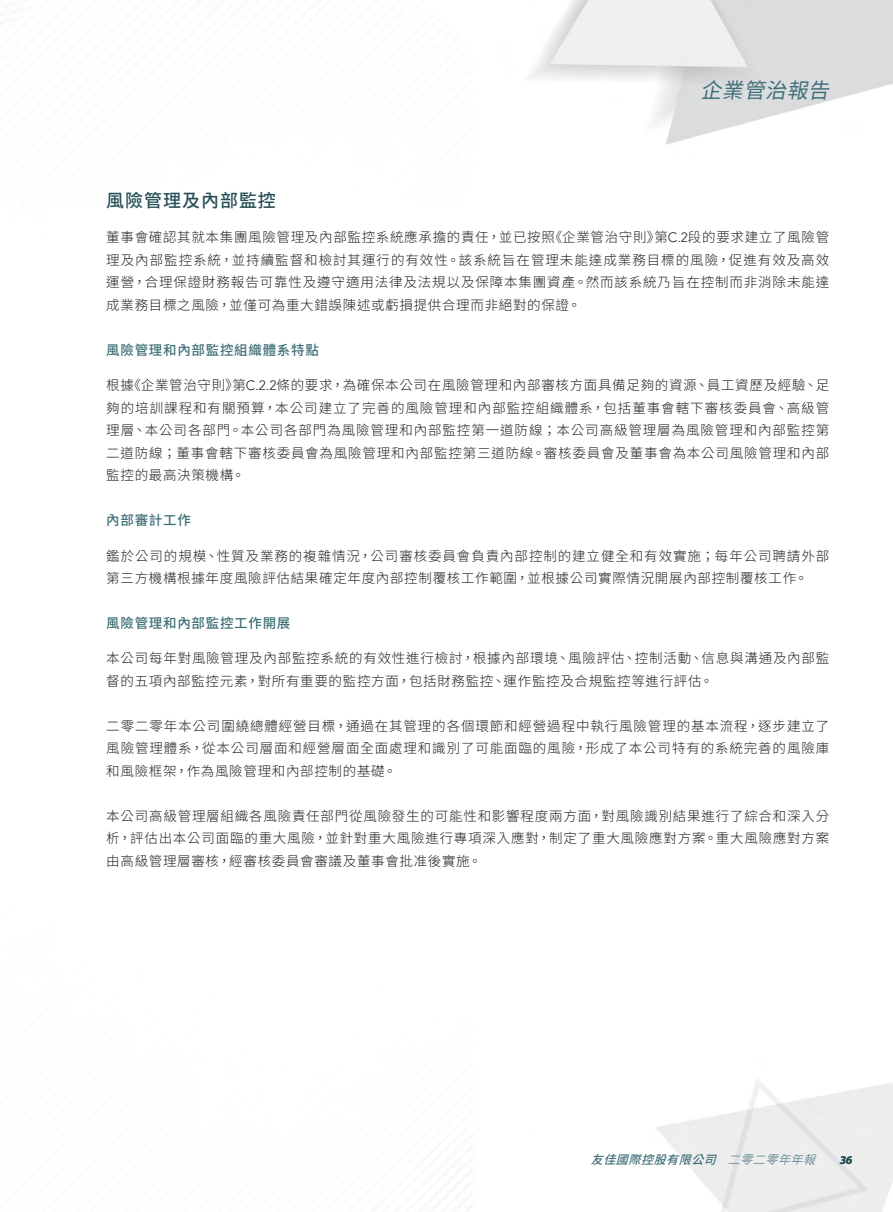
<style>
.page{position:relative;width:893px;height:1212px;background:#fff}
.page>*{position:absolute;margin:0;border:0;box-sizing:border-box;transform-origin:0 0}
.t1{font:italic 21px "Source Han Sans TC";color:#3f6f77}
.Heading_1{font:500 18px "Source Han Sans TC";letter-spacing:.055em;color:#275057}
.Body_Text{font:300 13.5px/22.5px "Source Han Sans TC";letter-spacing:.06em;color:#231f20}
.Heading_2{font:500 13.5px "Source Han Sans TC";letter-spacing:.055em;color:#3f6f77}
.t2{font:italic 500 12px "Source Han Sans TC";color:#3f6f77}
.t3{font:italic 700 12px "Myriad Pro";color:#275057}
.s1{font-family:"Avenir LT Std"}
.s2{font-weight:300}
</style>
<div class="page">
<img style="left:0;top:0;width:893px;height:1212px">
<p class="Heading_1" style="left:106px;top:190px;width:171px">風險管理及內部監控</p>
<h1 class="t1" style="left:700px;top:78px;width:141px">企業管治報告</h1>
<p class="Body_Text" style="left:106px;top:227px;width:724px">董事會確認其就本集團風險管理及內部監控系統應承擔的責任，並已按照<br>理及內部監控系統，並持續監督和檢討其運行的有效性。該系統旨在管理未能達成業務目標的風險，促進有效及高效運營，合理保證財務報告可靠性及遵守適用法律及法規以及保障本集團資產。然而該系統乃旨在控制而非消除未能達成業務目標之風險，並僅可為重大錯誤陳述或虧損提供合理而非絕對的保證。</p>
<p class="Heading_2" style="left:106px;top:342px;width:214px">風險管理和內部監控組織體系特點</p>
<p class="Body_Text" style="left:232px;top:374px;width:598px">第<span class="s1">C.2.2</span>條的要求，為確保本公司在風險管理和內部審核方面具備足夠的資源、員工資歷及經驗、足</p>
<p class="Body_Text" style="left:549px;top:227px;width:113px">《企業管治守則》</p>
<p class="Body_Text" style="left:654px;top:227px;width:176px">第<span class="s1">C.2</span>段的要求建立了風險管</p>
<p class="Body_Text" style="left:128px;top:374px;width:113px">《企業管治守則》</p>
<p class="Body_Text" style="left:106px;top:374px;width:724px">根據<br>夠的培訓課程和有關預算，本公司建立了完善的風險管理和內部監控組織體系，包括董事會轄下審核委員會、高級管理層、本公司各部門。本公司各部門為風險管理和內部監控第一道防線；本公司高級管理層為風險管理和內部監控第二道防線；董事會轄下審核委員會為風險管理和內部監控第三道防線。審核委員會及董事會為本公司風險管理和內部監控的最高決策機構。</p>
<p class="Heading_2" style="left:106px;top:513px;width:86px">內部審計工作</p>
<p class="Body_Text" style="left:106px;top:545px;width:724px">鑑於公司的規模、性質及業務的複雜情況，公司審核委員會負責內部控制的建立健全和有效實施；每年公司聘請外部第三方機構根據年度風險評估結果確定年度內部控制覆核工作範圍，並根據公司實際情況開展內部控制覆核工作。</p>
<p class="Heading_2" style="left:106px;top:615px;width:186px">風險管理和內部監控工作開展</p>
<p class="Body_Text" style="left:106px;top:647px;width:725px">本公司每年對風險管理及內部監控系統的有效性進行檢討，根據內部環境、風險評估、控制活動、信息與溝通及內部監督的五項內部監控元素，對所有重要的監控方面，包括財務監控、運作監控及合規監控等進行評估。</p>
<p class="Body_Text" style="left:106px;top:715px;width:724px;text-align:justify">二零二零年本公司圍繞總體經營目標，通過在其管理的各個環節和經營過程中執行風險管理的基本流程，逐步建立了風險管理體系，從本公司層面和經營層面全面處理和識別了可能面臨的風險，形成了本公司特有的系統完善的風險庫和風險框架，作為風險管理和內部控制的基礎。</p>
<p class="Body_Text" style="left:106px;top:805px;width:725px;text-align:justify">本公司高級管理層組織各風險責任部門從風險發生的可能性和影響程度兩方面，對風險識別結果進行了綜合和深入分析，評估出本公司面臨的重大風險，並針對重大風險進行專項深入應對，制定了重大風險應對方案。重大風險應對方案由高級管理層審核，經審核委員會審議及董事會批准後實施。</p>
<p class="t2" style="left:591px;top:1153px;width:235px">友佳國際控股有限公司<span class="s2">二零二零年年報</span></p>
<p class="t3" style="left:840px;top:1152px;width:14px">36</p>
</div>
